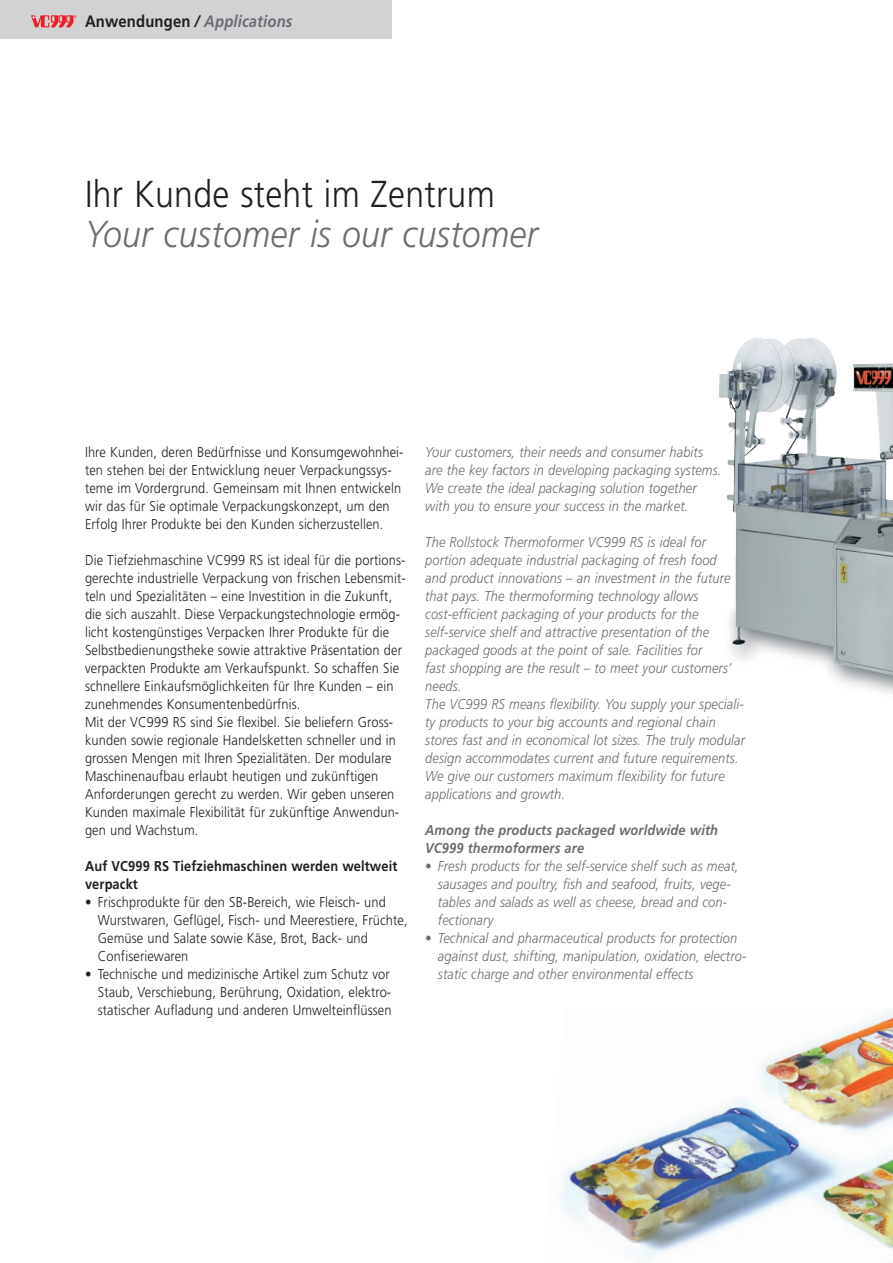
<style>
.page{position:relative;width:893px;height:1263px;background:#fff}
.page>*{position:absolute;margin:0;border:0;box-sizing:border-box;transform-origin:0 0}
.t1{font:italic 300 37.5px "Frutiger LT Std";letter-spacing:.01em;color:#6c6d70;scale:.9 1}
.t2{font:300 37.5px "Frutiger LT Std";letter-spacing:.01em;color:#231f20;scale:.9 1}
.t3{font:italic 700 16.5px "Frutiger LT Std";letter-spacing:.01em;color:#6c6d70;scale:.9 1}
.t4{font:300 14.25px/18px "Frutiger LT Std";letter-spacing:.01em;color:#231f20;scale:.9 1}
.t5{font:italic 300 14.25px/18px "Frutiger LT Std";letter-spacing:.01em;color:#6c6d70;scale:.9 1}
.t6{font:italic 700 14.25px/18px "Frutiger LT Std";letter-spacing:.01em;color:#6c6d70;scale:.9 1}
.t7{font:700 14.25px/18px "Frutiger LT Std";letter-spacing:.01em;color:#231f20;scale:.9 1}
.s1{font-style:normal;color:#231f20}
.s2{color:#231f20}
</style>
<div class="page">
<div style="left:0;top:0;width:391px;height:38px;background:#d1d2d4"></div>
<img style="left:562px;top:1012px;width:331px;height:249px">
<img style="left:719px;top:337px;width:174px;height:357px">
<svg style="left:31px;top:15px;width:46px;height:12px"></svg>
<p class="t3" style="left:85px;top:12px;width:232px"><span class="s1">Anwendungen</span> <span class="s2">/</span> Applications</p>
<h1 class="t2" style="left:85px;top:173px;width:457px">Ihr Kunde steht im Zentrum</h1>
<h1 class="t1" style="left:85px;top:213px;width:505px">Your customer is our customer</h1>
<p class="t4" style="left:85px;top:443px;width:353px">Ihre Kunden, deren Bedürfnisse und Konsumgewohnhei-- ten stehen bei der Entwicklung neuer Verpackungssys&shy;teme im Vordergrund. Gemeinsam mit Ihnen entwickeln wir das für Sie optimale Verpackungskonzept, um den Erfolg Ihrer Produkte bei den Kunden sicherzustellen.</p>
<p class="t4" style="left:85px;top:551px;width:357px">Die Tiefziehmaschine VC999 RS ist ideal für die portions&shy;gerechte industrielle Verpackung von frischen Lebensmit&shy;teln und Spezialitäten – eine Investition in die Zukunft, die sich auszahlt. Diese Verpackungstechnologie ermög&shy;licht kostengünstiges Verpacken Ihrer Produkte für die Selbstbedienungstheke sowie attraktive Präsentation der verpackten Produkte am Verkaufspunkt. So schaffen Sie schnellere Einkaufsmöglichkeiten für Ihre Kunden – ein zunehmendes Konsumentenbedürfnis.<br>Mit der VC999 RS sind Sie flexibel. Sie beliefern Gross&shy;kunden sowie regionale Handelsketten schneller und in grossen Mengen mit Ihren Spezialitäten. Der modulare Maschinenaufbau erlaubt heutigen und zukünftigen Anforderungen gerecht zu werden. Wir geben unseren Kunden maximale Flexibilität für zukünftige Anwendun&shy;gen und Wachstum.</p>
<p class="t7" style="left:85px;top:857px;width:349px">Auf VC999 RS Tiefziehmaschinen werden weltweit verpackt</p>
<p class="t4" style="left:98px;top:893px;width:346px;text-indent:-13px">• Frischprodukte für den SB-Bereich, wie Fleisch- und Wurstwaren, Geflügel, Fisch- und Meerestiere, Früchte, Gemüse und Salate sowie Käse, Brot, Back- und Confiseriewaren</p>
<p class="t4" style="left:98px;top:965px;width:328px;text-indent:-13px">• Technische und medizinische Artikel zum Schutz vor<br>Staub, Verschiebung, Berührung, Oxidation, elektro&shy;statischer Aufladung und anderen Umwelteinflüssen</p>
<p class="t5" style="left:425px;top:443px;width:331px">Your customers, their needs and consumer habits are the key factors in developing packaging systems.<br>We create the ideal packaging solution together with you to ensure your success in the market.</p>
<p class="t5" style="left:425px;top:533px;width:357px">The Rollstock Thermoformer VC999 RS is ideal for portion adequate industrial packaging of fresh food<br>and product innovations – an investment in the future that pays. The thermoforming technology allows cost-efficient packaging of your products for the self-service shelf and attractive presentation of the packaged goods at the point of sale. Facilities for<br>fast shopping are the result – to meet your customers’ needs.<br>The VC999 RS means flexibility. You supply your speciali&shy;ty products to your big accounts and regional chain stores fast and in economical lot sizes. The truly modular design accommodates current and future requirements.<br>We give our customers maximum flexibility for future applications and growth.</p>
<p class="t6" style="left:425px;top:821px;width:327px">Among the products packaged worldwide with<br>VC999 thermoformers are</p>
<p class="t5" style="left:438px;top:857px;width:336px;text-indent:-13px">• Fresh products for the self-service shelf such as meat, sausages and poultry, fish and seafood, fruits, vege&shy;tables and salads as well as cheese, bread and con&shy;fectionary</p>
<p class="t5" style="left:438px;top:929px;width:343px;text-indent:-13px">• Technical and pharmaceutical products for protection against dust, shifting, manipulation, oxidation, electro&shy;static charge and other environmental effects</p>
</div>
